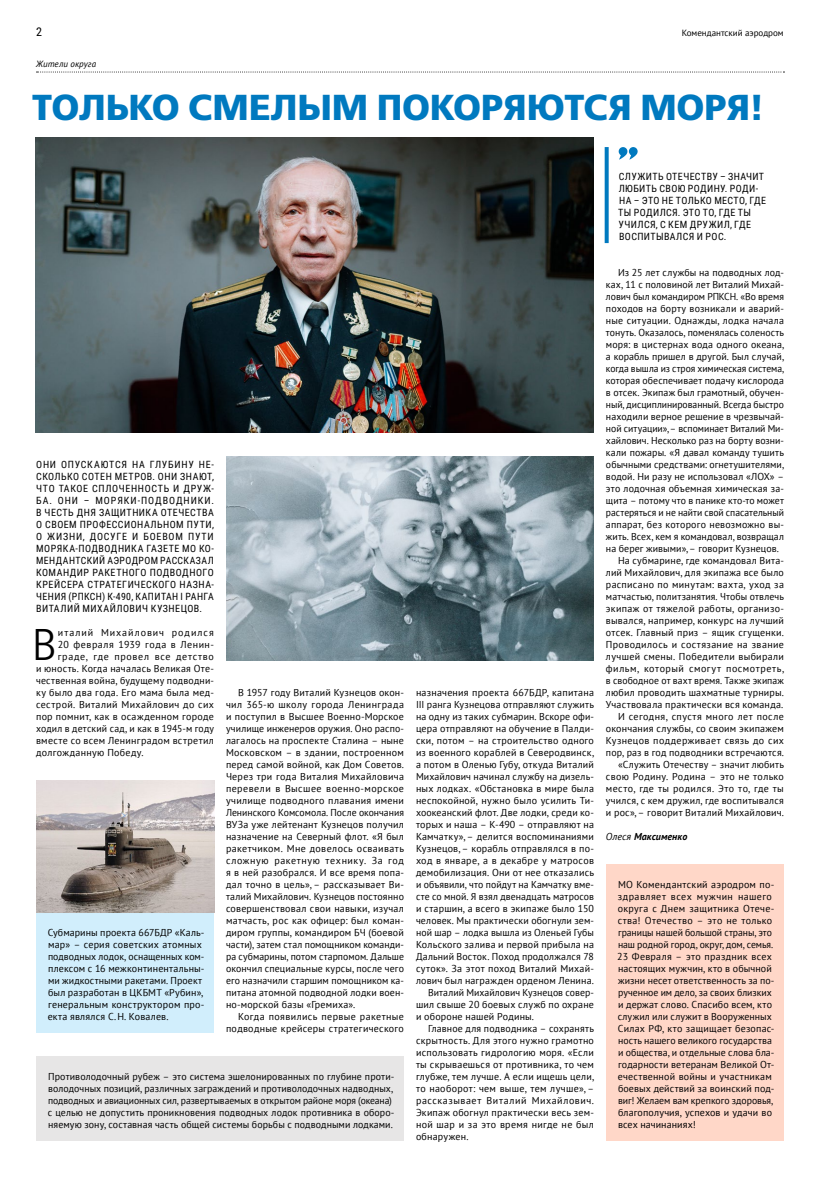
<style>
.page{position:relative;width:820px;height:1191px;background:#fff}
.page>*{position:absolute;margin:0;border:0;box-sizing:border-box;transform-origin:0 0}
.Main_paragraph_Drop{font:44.3px "Free Set Light C";color:#000}
.Caption36{font:36px "Free Set Bold C";letter-spacing:-.01em;color:#0079bf}
.t1{font:12px "Roboto Condensed";color:#000}
.Second_paragraph{font:10px/12px "PT Sans";letter-spacing:.02em;color:#000;text-align:justify}
.First_paragraph{font:10px/12px "PT Sans";letter-spacing:.01em;color:#000}
.Lead{font:10px/12px "Roboto Condensed";letter-spacing:.045em;color:#000;text-align:justify}
.Main_paragraph_Drop-2{font:10px "PT Sans";letter-spacing:.03em;color:#000}
.Lead_Incut{font:10px/12px "Roboto Condensed";letter-spacing:.04em;color:#000}
.Main_paragraph_Drop-3{font:10px "PT Sans";letter-spacing:.065em;color:#000}
.Main_paragraph_Drop-4{font:10px "PT Sans";letter-spacing:.05em;color:#000}
.Main_paragraph_Drop-5{font:10px "PT Sans";letter-spacing:.095em;color:#000}
.Author{font:italic 700 10px "PT Sans";letter-spacing:.01em;color:#000}
.t2{font:9px "PT Sans";color:#000}
.Rubrica{font:italic 9px "PT Sans";letter-spacing:.005em;color:#000}
.s1{font-weight:400}
</style>
<div class="page">
<svg style="left:36px;top:71px;width:748px;height:1px"></svg>
<svg style="left:604px;top:147px;width:4px;height:96px"></svg>
<svg style="left:618px;top:147px;width:19px;height:13px"></svg>
<img style="left:35px;top:137px;width:558px;height:295px">
<div style="left:605px;top:864px;width:178px;height:276px;background:#ffd7c8"></div>
<div style="left:36px;top:912px;width:178px;height:120px;background:#d1eefc"></div>
<div style="left:36px;top:1056px;width:368px;height:84px;background:#e7e6e6"></div>
<img style="left:226px;top:456px;width:367px;height:204px">
<img style="left:36px;top:780px;width:178px;height:132px">
<p class="t1" style="left:36px;top:23px;width:7px">2</p>
<p class="t2" style="left:681px;top:27px;width:103px">Комендантский аэродром</p>
<p class="Rubrica" style="left:36px;top:58px;width:61px">Жители округа</p>
<p class="Caption36" style="left:32px;top:87px;width:733px">ТОЛЬКО СМЕЛЫМ ПОКОРЯЮТСЯ МОРЯ!</p>
<p class="Lead" style="left:36px;top:458px;width:179px">ОНИ ОПУСКАЮТСЯ НА ГЛУБИНУ НЕ-СКОЛЬКО СОТЕН МЕТРОВ. ОНИ ЗНАЮТ, ЧТО ТАКОЕ СПЛОЧЕННОСТЬ И ДРУЖ-БА. ОНИ – МОРЯКИ-ПОДВОДНИКИ.<br>В ЧЕСТЬ ДНЯ ЗАЩИТНИКА ОТЕЧЕСТВА О СВОЕМ ПРОФЕССИОНАЛЬНОМ ПУТИ, О ЖИЗНИ, ДОСУГЕ И БОЕВОМ ПУТИ МОРЯКА-ПОДВОДНИКА ГАЗЕТЕ МО КО-МЕНДАНТСКИЙ АЭРОДРОМ РАССКАЗАЛ КОМАНДИР РАКЕТНОГО ПОДВОДНОГО КРЕЙСЕРА СТРАТЕГИЧЕСКОГО НАЗНА-ЧЕНИЯ (РПКСН) К-490, КАПИТАН I РАНГА ВИТАЛИЙ МИХАЙЛОВИЧ КУЗНЕЦОВ.</p>
<p class="Main_paragraph_Drop" style="left:32px;top:621px;width:27px">В</p>
<p class="Main_paragraph_Drop-5" style="left:58px;top:626px;width:158px">италий Михайлович родился</p>
<p class="Main_paragraph_Drop-4" style="left:58px;top:638px;width:158px">20 февраля 1939 года в Ленин-</p>
<p class="Main_paragraph_Drop-3" style="left:58px;top:650px;width:158px">граде, где провел все детство</p>
<p class="Main_paragraph_Drop-2" style="left:36px;top:662px;width:179px">и юность. Когда началась Великая Оте-</p>
<p class="Main_paragraph_Drop-2" style="left:36px;top:674px;width:179px">чественная война, будущему подводни-</p>
<p class="Main_paragraph_Drop-2" style="left:36px;top:686px;width:179px">ку было два года. Его мама была мед-</p>
<p class="Main_paragraph_Drop-2" style="left:36px;top:698px;width:179px">сестрой. Виталий Михайлович до сих</p>
<p class="Main_paragraph_Drop-2" style="left:36px;top:710px;width:179px">пор помнит, как в осажденном городе</p>
<p class="Main_paragraph_Drop-2" style="left:36px;top:722px;width:179px">ходил в детский сад, и как в 1945-м году</p>
<p class="Main_paragraph_Drop-2" style="left:36px;top:734px;width:179px">вместе со всем Ленинградом встретил</p>
<p class="Main_paragraph_Drop-2" style="left:36px;top:746px;width:109px">долгожданную Победу.</p>
<p class="First_paragraph" style="left:48px;top:926px;width:158px">Субмарины проекта 667БДР «Каль&shy;мар» – серия советских атомных подводных лодок, оснащенных ком&shy;плексом с 16 межконтинентальны&shy;ми жидкостными ракетами. Проект был разработан в ЦКБМТ «Рубин», генеральным конструктором про&shy;екта являлся С.Н. Ковалев.</p>
<p class="Second_paragraph" style="left:226px;top:686px;width:179px;text-indent:12px">В 1957 году Виталий Кузнецов окон&shy;чил 365-ю школу города Ленинграда и поступил в Высшее Военно-Морское училище инженеров оружия. Оно распо&shy;лагалось на проспекте Сталина – ныне Московском – в здании, построенном перед самой войной, как Дом Советов.<br>Через три года Виталия Михайловича перевели в Высшее военно-морское училище подводного плавания имени Ленинского Комсомола. После окончания ВУЗа уже лейтенант Кузнецов получил назначение на Северный флот. «Я был ракетчиком. Мне довелось осваивать сложную ракетную технику. За год я в ней разобрался. И все время попа&shy;дал точно в цель»,– рассказывает Ви&shy;талий Михайлович. Кузнецов постоянно совершенствовал свои навыки, изучал матчасть, рос как офицер: был коман&shy;диром группы, командиром БЧ (боевой части), затем стал помощником команди&shy;ра субмарины, потом старпомом. Дальше окончил специальные курсы, после чего его назначили старшим помощником ка&shy;питана атомной подводной лодки воен&shy;но-морской базы «Гремиха».</p>
<p class="Second_paragraph" style="left:226px;top:1010px;width:179px;text-align:right">Когда появились первые ракетные подводные крейсеры стратегического</p>
<p class="First_paragraph" style="left:48px;top:1070px;width:348px">Противолодочный рубеж – это система эшелонированных по глубине проти&shy;володочных позиций, различных заграждений и противолодочных надводных, подводных и авиационных сил, развертываемых в открытом районе моря (океана) с целью не допустить проникновения подводных лодок противника в оборо&shy;няемую зону, составная часть общей системы борьбы с подводными лодками.</p>
<p class="Second_paragraph" style="left:416px;top:686px;width:179px">назначения проекта 667БДР, капитана III ранга Кузнецова отправляют служить на одну из таких субмарин. Вскоре офи&shy;цера отправляют на обучение в Палди&shy;ски, потом – на строительство одного из военного кораблей в Северодвинск, а потом в Оленью Губу, откуда Виталий Михайлович начинал службу на дизель&shy;ных лодках. «Обстановка в мире была неспокойной, нужно было усилить Ти&shy;хоокеанский флот. Две лодки, среди ко&shy;торых и наша – К‑490 – отправляют на Камчатку»,– делится воспоминаниями Кузнецов,– корабль отправлялся в по&shy;ход в январе, а в декабре у матросов демобилизация. Они от нее отказались и объявили, что пойдут на Камчатку вме&shy;сте со мной. Я взял двенадцать матросов и старшин, а всего в экипаже было 150 человек. Мы практически обогнули зем&shy;ной шар – лодка вышла из Оленьей Губы Кольского залива и первой прибыла на Дальний Восток. Поход продолжался 78 суток». За этот поход Виталий Михай&shy;лович был награжден орденом Ленина.</p>
<p class="Second_paragraph" style="left:416px;top:986px;width:179px;text-indent:12px">Виталий Михайлович Кузнецов совер&shy;шил свыше 20 боевых служб по охране и обороне нашей Родины.</p>
<p class="Second_paragraph" style="left:416px;top:1022px;width:179px;text-indent:12px">Главное для подводника – сохранять скрытность. Для этого нужно грамотно использовать гидрологию моря. «Если ты скрываешься от противника, то чем глубже, тем лучше. А если ищешь цели, то наоборот: чем выше, тем лучше»,– рассказывает Виталий Михайлович.<br>Экипаж обогнул практически весь зем&shy;ной шар и за это время нигде не был обнаружен.</p>
<p class="Lead_Incut" style="left:618px;top:170px;width:149px">СЛУЖИТЬ ОТЕЧЕСТВУ – ЗНАЧИТ<br>ЛЮБИТЬ СВОЮ РОДИНУ. РОДИ-<br>НА – ЭТО НЕ ТОЛЬКО МЕСТО, ГДЕ<br>ТЫ РОДИЛСЯ. ЭТО ТО, ГДЕ ТЫ<br>УЧИЛСЯ, С КЕМ ДРУЖИЛ, ГДЕ<br>ВОСПИТЫВАЛСЯ И РОС.</p>
<p class="Second_paragraph" style="left:605px;top:266px;width:179px;text-indent:12px">Из 25 лет службы на подводных лод&shy;ках, 11 с половиной лет Виталий Михай&shy;лович был командиром РПКСН. «Во время походов на борту возникали и аварий&shy;ные ситуации. Однажды, лодка начала тонуть. Оказалось, поменялась соленость моря: в цистернах вода одного океана, а корабль пришел в другой. Был случай, когда вышла из строя химическая система, которая обеспечивает подачу кислорода в отсек. Экипаж был грамотный, обучен&shy;ный, дисциплинированный. Всегда быстро находили верное решение в чрезвычай&shy;ной ситуации»,– вспоминает Виталий Ми&shy;хайлович. Несколько раз на борту возни&shy;кали пожары. «Я давал команду тушить обычными средствами: огнетушителями, водой. Ни разу не использовал «ЛОХ» – это лодочная объемная химическая за&shy;щита – потому что в панике кто-то может растеряться и не найти свой спасательный аппарат, без которого невозможно вы&shy;жить. Всех, кем я командовал, возвращал на берег живыми»,– говорит Кузнецов.</p>
<p class="Second_paragraph" style="left:605px;top:554px;width:179px;text-indent:12px">На субмарине, где командовал Вита&shy;лий Михайлович, для экипажа все было расписано по минутам: вахта, уход за матчастью, политзанятия. Чтобы отвлечь экипаж от тяжелой работы, организо&shy;вывался, например, конкурс на лучший отсек. Главный приз – ящик сгущенки.<br>Проводилось и состязание на звание лучшей смены. Победители выбирали фильм, который смогут посмотреть, в свободное от вахт время. Также экипаж любил проводить шахматные турниры.<br>Участвовала практически вся команда.</p>
<p class="Second_paragraph" style="left:605px;top:710px;width:179px;text-indent:12px">И сегодня, спустя много лет после окончания службы, со своим экипажем Кузнецов поддерживает связь до сих пор, раз в год подводники встречаются.</p>
<p class="Second_paragraph" style="left:605px;top:758px;width:179px;text-indent:12px">«Служить Отечеству – значит любить свою Родину. Родина – это не только место, где ты родился. Это то, где ты учился, с кем дружил, где воспитывался и рос»,– говорит Виталий Михайлович.</p>
<p class="Author" style="left:605px;top:830px;width:83px"><span class="s1">Олеся</span> Максименко</p>
<p class="First_paragraph" style="left:617px;top:878px;width:158px">МО Комендантский аэродром по&shy;здравляет всех мужчин нашего округа с Днем защитника Отече&shy;ства! Отечество – это не только границы нашей большой страны, это наш родной город, округ, дом, семья.<br>23 Февраля – это праздник всех настоящих мужчин, кто в обычной жизни несет ответственность за по&shy;рученное им дело, за своих близких и держат слово. Спасибо всем, кто служил или служит в Вооруженных<br>Силах РФ, кто защищает безопас&shy;ность нашего великого государства и общества, и отдельные слова бла&shy;годарности ветеранам Великой От&shy;ечественной войны и участникам боевых действий за воинский под&shy;виг! Желаем вам крепкого здоровья, благополучия, успехов и удачи во всех начинаниях!</p>
</div>
